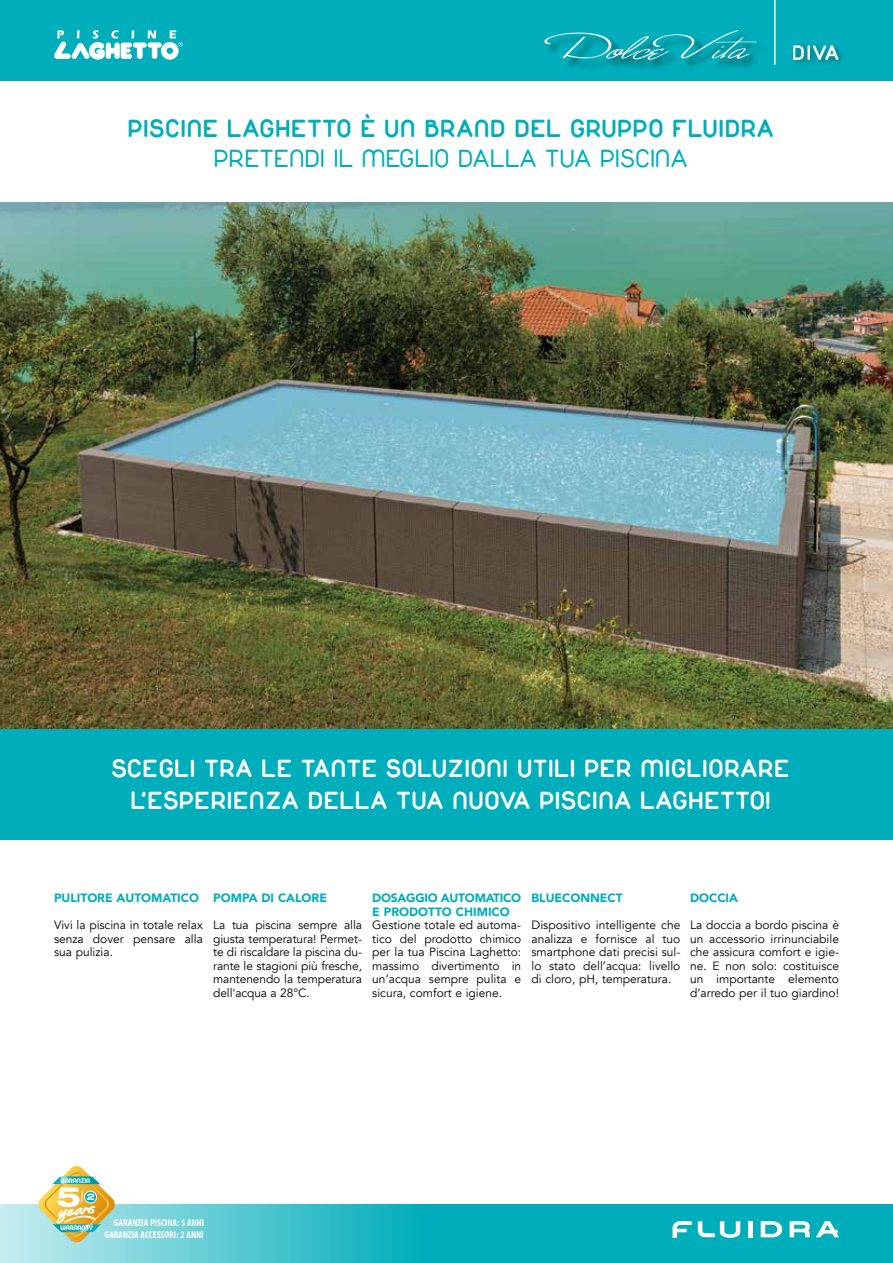
<style>
.page{position:relative;width:893px;height:1263px;background:#fff}
.page>*{position:absolute;margin:0;border:0;box-sizing:border-box;transform-origin:0 0}
.t1{font:26.25px/31.5px "Duepuntozerobold";letter-spacing:.05em;color:#fff;text-align:center}
.t2{font:26.25px "Duepuntozerobold";letter-spacing:.05em;color:#00adba}
.t3{font:26.25px "Duepuntozero";letter-spacing:.05em;color:#00adba}
.t4{font:22.35px "Duepuntozerobold";color:#fff}
.t5{font:12px/13.5px "Avenir";color:#000;text-align:justify}
.t6{font:900 12px "Avenir";color:#00adba}
.t7{font:900 12px/13.5px "Avenir";letter-spacing:-.02em;color:#00adba}
.t8{font:700 condensed 9.9px/11.1px "Myriad Pro";color:#fff;text-align:right}
.t9{font:7.2px "Arista 2.0";color:#fff}
</style>
<div class="page">
<div style="left:0;top:728px;width:893px;height:112px;background:#00adba"></div>
<img style="left:0;top:203px;width:893px;height:526px">
<svg style="left:0;top:1204px;width:893px;height:59px;background:#2abac5"></svg>
<svg style="left:673px;top:1221px;width:19px;height:17px"></svg>
<div style="left:748px;top:1221px;width:5px;height:16px;background:#fff"></div>
<svg style="left:761px;top:1221px;width:21px;height:16px"></svg>
<svg style="left:790px;top:1221px;width:20px;height:16px"></svg>
<svg style="left:698px;top:1221px;width:42px;height:17px"></svg>
<svg style="left:816px;top:1221px;width:23px;height:16px"></svg>
<svg style="left:37px;top:1166px;width:79px;height:77px"></svg>
<div style="left:0;top:0;width:893px;height:81px;background:#00adba"></div>
<svg style="left:54px;top:30px;width:129px;height:30px"></svg>
<div style="left:546px;top:32px;width:222px;height:39px;background:#000;opacity:.5"></div>
<svg style="left:544px;top:30px;width:213px;height:30px"></svg>
<hr style="left:774px;top:0;width:2px;height:65px;background:#fff">
<div style="left:790px;top:41px;width:56px;height:27px;background:#000;opacity:.4"></div>
<h2 class="t4" style="left:793px;top:39px;width:48px">DIVA</h2>
<h1 class="t2" style="left:128px;top:113px;width:647px">PISCINE LAGHETTO È UN BRAND DEL GRUPPO FLUIDRA</h1>
<h1 class="t3" style="left:214px;top:149px;width:474px">PRETENDI IL MEGLIO DALLA TUA PISCINA</h1>
<h1 class="t1" style="left:112px;top:752px;width:679px">SCEGLI TRA LE TANTE SOLUZIONI UTILI PER MIGLIORARE<br>L’ESPERIENZA DELLA TUA NUOVA PISCINA LAGHETTO!</h1>
<p class="t6" style="left:54px;top:893px;width:146px">PULITORE AUTOMATICO</p>
<p class="t5" style="left:54px;top:920px;width:150px">Vivi la piscina in totale relax senza dover pensare alla sua pulizia.</p>
<p class="t6" style="left:213px;top:893px;width:115px">POMPA DI CALORE</p>
<p class="t5" style="left:213px;top:920px;width:150px">La tua piscina sempre alla giusta temperatura! Permet&shy;te di riscaldare la piscina du&shy;rante le stagioni più fresche, mantenendo la temperatura dell'acqua a 28°C.</p>
<p class="t7" style="left:372px;top:892px;width:150px">DOSAGGIO AUTOMATICO<br>E PRODOTTO CHIMICO</p>
<p class="t5" style="left:372px;top:920px;width:150px">Gestione totale ed automa&shy;tico del prodotto chimico per la tua Piscina Laghetto: massimo divertimento in un’acqua sempre pulita e sicura, comfort e igiene.</p>
<p class="t6" style="left:531px;top:893px;width:93px">BLUECONNECT</p>
<p class="t5" style="left:531px;top:920px;width:150px">Dispositivo intelligente che analizza e fornisce al tuo smartphone dati precisi sul&shy;lo stato dell’acqua: livello di cloro, pH, temperatura.</p>
<p class="t6" style="left:690px;top:893px;width:49px">DOCCIA</p>
<p class="t5" style="left:690px;top:919px;width:150px">La doccia a bordo piscina è un accessorio irrinunciabile che assicura comfort e igie&shy;ne. E non solo: costituisce un importante elemento d’arredo per il tuo giardino!</p>
<p class="t9" style="left:61px;top:1176px;width:31px">GARANZIA</p>
<p class="t9" style="left:60px;top:1224px;width:34px">WARRANTY</p>
<p class="t8" style="left:104px;top:1218px;width:102px">GARANZIA PISCINA: 5 ANNI<br>GARANZIA ACCESSORI: 2 ANNI</p>
</div>
